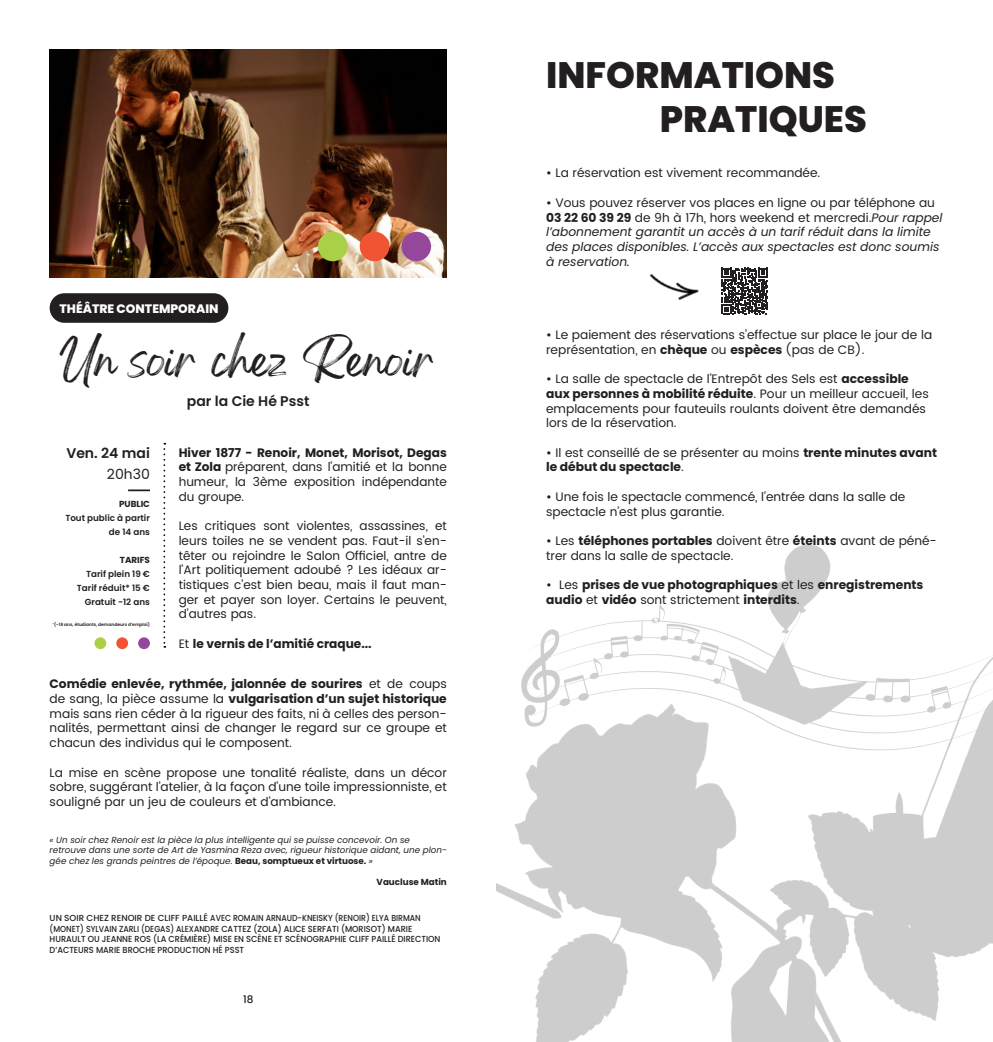
<style>
.page{position:relative;width:993px;height:1042px;background:#fff}
.page>*{position:absolute;margin:0;border:0;box-sizing:border-box;transform-origin:0 0}
.t1{font:800 36.75px "Poppins";color:#231f20}
.t2{font:35px "Gellatio Personal Use";color:#231f20}
.t3{font:600 14px "Poppins";color:#231f20}
.t4{font:14px "Poppins";color:#231f20}
.t5{font:12.25px/14.7px "Poppins";color:#231f20;text-align:justify}
.t6{font:italic 12.25px/14.7px "Poppins";color:#231f20}
.t7{font:12.25px/14.7px "Poppins";color:#231f20}
.t8{font:800 12.25px "Poppins";color:#fff}
.t9{font:500 10.5px "Poppins";color:#231f20}
.t10{font:500 8.75px/10.5px "Poppins";color:#231f20}
.t11{font:italic 8.75px/10.5px "Poppins";color:#231f20}
.t12{font:600 8.75px/14px "Poppins";color:#231f20;text-align:right}
.t13{font:8.75px "Poppins";color:#231f20}
.t14{font:600 4.38px "Poppins";color:#231f20}
.s1{font-style:inherit}
.s2{font-style:normal}
.s3{font-weight:500}
.s4{font-weight:500;font-style:normal}
</style>
<div class="page">
<img style="left:496px;top:544px;width:496px;height:498px">
<img style="left:50px;top:50px;width:396px;height:228px">
<div style="left:318px;top:232px;width:29px;height:29px;background:#a9d046;border-radius:50%"></div>
<div style="left:359px;top:232px;width:30px;height:29px;background:#f05433;border-radius:50%"></div>
<div style="left:401px;top:232px;width:30px;height:29px;background:#94479b;border-radius:50%"></div>
<svg style="left:163px;top:443px;width:2px;height:205px"></svg>
<hr style="left:128px;top:489px;width:22px;height:2px;background:#231f20">
<div style="left:94px;top:637px;width:12px;height:12px;background:#a9d046;border-radius:50%"></div>
<div style="left:116px;top:637px;width:12px;height:12px;background:#f05433;border-radius:50%"></div>
<div style="left:138px;top:637px;width:12px;height:12px;background:#94479b;border-radius:50%"></div>
<div style="left:50px;top:293px;width:178px;height:30px;background:#231f20;border-radius:15px"></div>
<svg style="left:721px;top:268px;width:46px;height:46px"></svg>
<img style="left:649px;top:273px;width:50px;height:28px">
<p class="t8" style="left:60px;top:301px;width:160px">THÉÂTRE CONTEMPORAIN</p>
<p class="t2" style="left:60px;top:352px;width:377px">Un soir chez Renoir</p>
<p class="t3" style="left:187px;top:392px;width:124px">par la Cie Hé Psst</p>
<p class="t3" style="left:66px;top:445px;width:85px">Ven. 24 mai</p>
<p class="t4" style="left:107px;top:464px;width:44px">20h30</p>
<p class="t13" style="left:119px;top:499px;width:32px">PUBLIC</p>
<p class="t12" style="left:65px;top:511px;width:86px">Tout public à partir de 14 ans</p>
<p class="t13" style="left:120px;top:555px;width:32px">TARIFS</p>
<p class="t12" style="left:86px;top:567px;width:65px">Tarif plein 19 €</p>
<p class="t12" style="left:77px;top:581px;width:75px">Tarif réduit* 15 €</p>
<p class="t12" style="left:85px;top:595px;width:67px">Gratuit -12 ans</p>
<p class="t14" style="left:53px;top:622px;width:99px"><sup>*</sup>(-18 ans, étudiants, demandeurs d’emploi)</p>
<p class="t5" style="left:179px;top:445px;width:269px"><span class="s1">Hiver 1877 - Renoir, Monet, Morisot, Degas et Zola</span> préparent, dans l’amitié et la bonne humeur, la 3ème exposition indépendante du groupe.</p>
<p class="t5" style="left:179px;top:519px;width:269px">Les critiques sont violentes, assassines, et leurs toiles ne se vendent pas. Faut-il s’en&shy;têter ou rejoindre le Salon Officiel, antre de l’Art politiquement adoubé ? Les idéaux ar&shy;tistiques c’est bien beau, mais il faut man&shy;ger et payer son loyer. Certains le peuvent, d’autres pas.</p>
<p class="t7" style="left:179px;top:636px;width:194px"><span class="s1">Et</span> le vernis de l’amitié craque...</p>
<p class="t5" style="left:50px;top:677px;width:398px"><span class="s1">Comédie enlevée, rythmée, jalonnée de sourires</span> et de coups de sang, la pièce assume la <span class="s1">vulgarisation d’un sujet historique </span>mais sans rien céder à la rigueur des faits, ni à celles des person&shy;nalités, permettant ainsi de changer le regard sur ce groupe et chacun des individus qui le composent.</p>
<p class="t5" style="left:50px;top:765px;width:398px">La mise en scène propose une tonalité réaliste, dans un décor sobre, suggérant l’atelier, à la façon d’une toile impressionniste, et souligné par un jeu de couleurs et d’ambiance.</p>
<p class="t11" style="left:50px;top:834px;width:398px">« Un soir chez Renoir est la pièce la plus intelligente qui se puisse concevoir. On se retrouve dans une sorte de Art de Yasmina Reza avec, rigueur historique aidant, une plon&shy;gée chez les grands peintres de l’époque. <span class="s2">Beau, somptueux et virtuose.</span> »</p>
<p class="t13" style="left:376px;top:876px;width:72px">Vaucluse Matin</p>
<p class="t10" style="left:50px;top:913px;width:392px">UN SOIR CHEZ RENOIR DE CLIFF PAILLÉ AVEC ROMAIN ARNAUD-KNEISKY (RENOIR) ELYA BIRMAN (MONET) SYLVAIN ZARLI (DEGAS) ALEXANDRE CATTEZ (ZOLA) ALICE SERFATI (MORISOT) MARIE HURAULT OU JEANNE ROS (LA CRÉMIÈRE) MISE EN SCÈNE ET SCÉNOGRAPHIE CLIFF PAILLÉ DIRECTION D’ACTEURS MARIE BROCHE PRODUCTION HÉ PSST</p>
<p class="t9" style="left:243px;top:993px;width:12px">18</p>
<p class="t1" style="left:546px;top:54px;width:290px">INFORMATIONS</p>
<p class="t1" style="left:659px;top:98px;width:208px">PRATIQUES</p>
<p class="t5" style="left:546px;top:166px;width:275px"><span class="s3">•</span> La réservation est vivement recommandée.</p>
<p class="t6" style="left:546px;top:195px;width:398px"><span class="s4">•</span> <span class="s2">Vous pouvez réserver vos places en ligne ou par téléphone au </span><span class="s2">03 22 60 39 29</span> <span class="s2">de 9h à 17h, hors weekend et mercredi.</span>Pour rappel l’abonnement garantit un accès à un tarif réduit dans la limite des places disponibles. L’accès aux spectacles est donc soumis à reservation.</p>
<p class="t5" style="left:546px;top:328px;width:387px"><span class="s3">•</span> Le paiement des réservations s’effectue sur place le jour de la représentation, en <span class="s1">chèque</span> ou <span class="s1">espèces</span> (pas de CB).</p>
<p class="t5" style="left:546px;top:372px;width:384px;text-align:left"><span class="s3">•</span> La salle de spectacle de l’Entrepôt des Sels est <span class="s1">accessible aux personnes à mobilité réduite</span>. Pour un meilleur accueil, les emplacements pour fauteuils roulants doivent être demandés lors de la réservation.</p>
<p class="t7" style="left:546px;top:445px;width:392px"><span class="s3">•</span> <span class="s1">Il est conseillé de se présenter au moins</span> trente minutes avant le début du spectacle<span class="s1">.</span></p>
<p class="t5" style="left:546px;top:490px;width:360px"><span class="s3">•</span> Une fois le spectacle commencé, l’entrée dans la salle de spectacle n’est plus garantie.</p>
<p class="t5" style="left:546px;top:534px;width:392px"><span class="s3">•</span> Les <span class="s1">téléphones portables</span> doivent être <span class="s1">éteints</span> avant de péné&shy;trer dans la salle de spectacle.</p>
<p class="t7" style="left:546px;top:577px;width:379px"><span class="s3">•</span> <span class="s1">Les</span> prises de vue photographiques <span class="s1">et les</span> enregistrements audio <span class="s1">et</span> vidéo <span class="s1">sont strictement</span> interdits<span class="s1">.</span></p>
</div>
